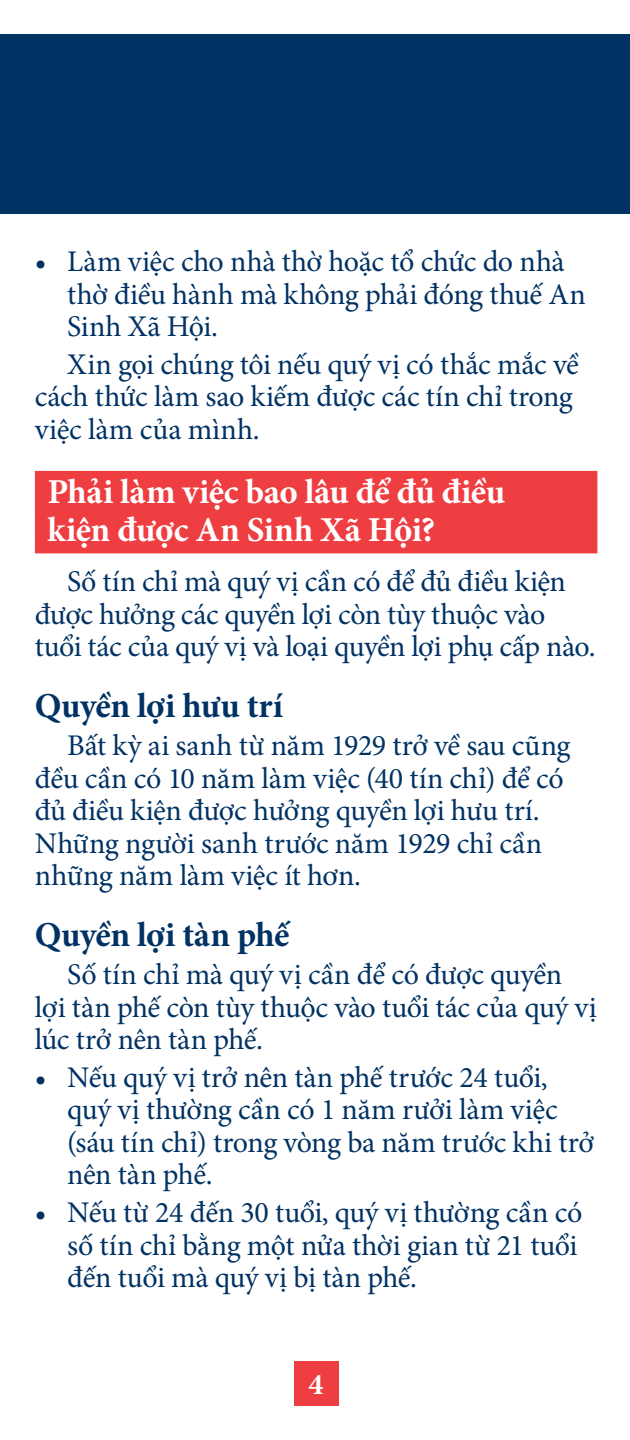
<style>
.page{position:relative;width:630px;height:1440px;background:#fff}
.page>*{position:absolute;margin:0;border:0;box-sizing:border-box;transform-origin:0 0}
.H1-2{font:700 35px/37.5px "Minion Pro";letter-spacing:-.01em;color:#fff}
.H2{font:700 35px "Minion Pro";letter-spacing:-.01em;color:#003263}
.Paragraph{font:30px/32.5px "Minion Pro";letter-spacing:-.015em;color:#003263}
.t1{font:700 30px "Minion Pro";color:#fff}
</style>
<div class="page">
<div style="left:0;top:34px;width:630px;height:180px;background:#003263"></div>
<div style="left:294px;top:1361px;width:45px;height:45px;background:#ef3e42"></div>
<div style="left:35px;top:471px;width:562px;height:82px;background:#ef3e42"></div>
<p class="Paragraph" style="left:67px;top:245px;width:520px;text-indent:-32px">• Làm việc cho nhà thờ hoặc tổ chức do nhà thờ điều hành mà không phải đóng thuế An<br>Sinh Xã Hội.</p>
<p class="Paragraph" style="left:35px;top:348px;width:546px;text-indent:32px">Xin gọi chúng tôi nếu quý vị có thắc mắc về cách thức làm sao kiếm được các tín chỉ trong việc làm của mình.</p>
<h1 class="H1-2" style="left:48px;top:473px;width:459px">Phải làm việc bao lâu để đủ điều kiện được An Sinh Xã Hội?</h1>
<p class="Paragraph" style="left:35px;top:566px;width:562px;text-indent:32px">Số tín chỉ mà quý vị cần có để đủ điều kiện được hưởng các quyền lợi còn tùy thuộc vào tuổi tác của quý vị và loại quyền lợi phụ cấp nào.</p>
<p class="H2" style="left:35px;top:681px;width:250px">Quyền lợi hưu trí</p>
<p class="Paragraph" style="left:35px;top:730px;width:537px;text-indent:32px">Bất kỳ ai sanh từ năm 1929 trở về sau cũng đều cần có 10 năm làm việc (40 tín chỉ) để có đủ điều kiện được hưởng quyền lợi hưu trí.<br>Những người sanh trước năm 1929 chỉ cần những năm làm việc ít hơn.</p>
<p class="H2" style="left:35px;top:910px;width:256px">Quyền lợi tàn phế</p>
<p class="Paragraph" style="left:35px;top:958px;width:563px;text-indent:32px">Số tín chỉ mà quý vị cần để có được quyền lợi tàn phế còn tùy thuộc vào tuổi tác của quý vị lúc trở nên tàn phế.</p>
<p class="Paragraph" style="left:67px;top:1061px;width:528px;text-indent:-32px">• Nếu quý vị trở nên tàn phế trước 24 tuổi, quý vị thường cần có 1 năm rưởi làm việc (sáu tín chỉ) trong vòng ba năm trước khi trở nên tàn phế.</p>
<p class="Paragraph" style="left:67px;top:1197px;width:517px;text-indent:-32px">• Nếu từ 24 đến 30 tuổi, quý vị thường cần có số tín chỉ bằng một nửa thời gian từ 21 tuổi đến tuổi mà quý vị bị tàn phế.</p>
<p class="t1" style="left:309px;top:1363px;width:16px">4</p>
</div>
